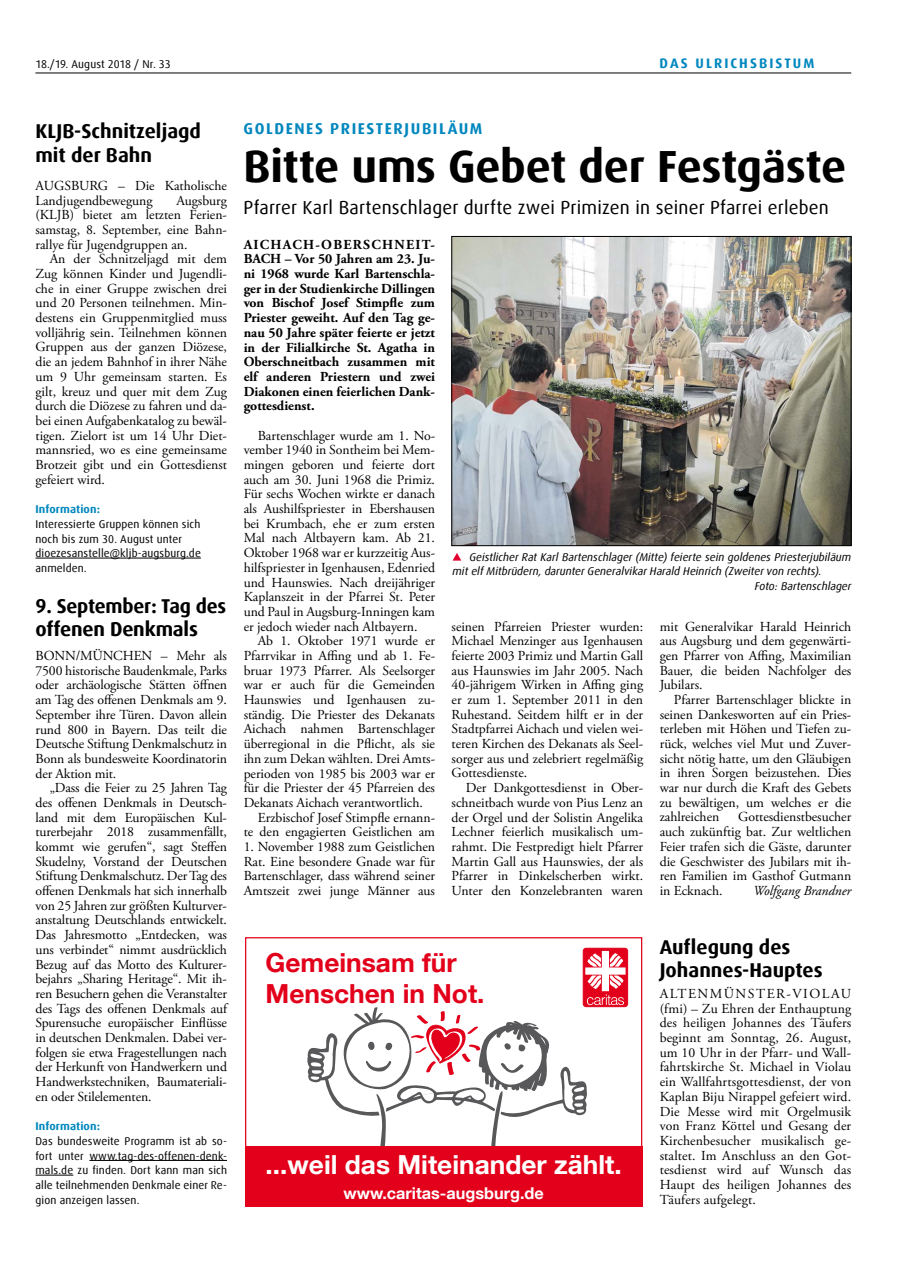
<style>
.page{position:relative;width:908px;height:1276px;background:#fff}
.page>*{position:absolute;margin:0;border:0;box-sizing:border-box;transform-origin:0 0}
.t1{font:700 45px "Dax Offc Pro";letter-spacing:-.01em;color:#000}
.t2{font:700 26.25px "Helvetica Neue LT Com";color:#fff}
.t3{font:700 26.25px/31.2px "Helvetica Neue LT Com";color:#e2001a}
.t4{font:700 20px/23.8px "Dax Offc Pro";color:#000}
.t5{font:18.75px "Dax Offc Pro";letter-spacing:.01em;color:#000}
.t6{font:700 16.25px "Helvetica Neue LT Com";color:#fff}
.t7{font:700 15.62px "Dax Offc Pro";letter-spacing:.1em;color:#0087be}
.t8{font:13.75px/14.6px "Adobe Garamond Pro";color:#000;text-align:justify}
.t9{font:700 13.75px/14.6px "Adobe Garamond Pro";color:#000;text-align:justify}
.t10{font:700 13.75px "Dax Offc Pro";letter-spacing:.15em;color:#0087be}
.t11{font:italic 13.75px "Adobe Garamond Pro";color:#000}
.t12{font:11.25px/14.8px "Dax Offc Pro";letter-spacing:.01em;color:#000}
.t13{font:italic 11.25px "Dax Offc Pro";color:#000}
.t14{font:700 11.25px "Dax Offc Pro";letter-spacing:.01em;color:#0087be}
</style>
<div class="page">
<hr style="left:35px;top:73px;width:815px;height:1px;background:#000">
<div style="left:245px;top:1146px;width:397px;height:60px;background:#e2001a"></div>
<div style="left:245px;top:937px;width:397px;height:269px;border:1px solid #e2001a"></div>
<div style="left:583px;top:948px;width:44px;height:58px;background:#e2001a;border-radius:3px"></div>
<div style="left:582px;top:947px;width:45px;height:60px;border:1px solid #e2001a;border-radius:3px"></div>
<svg style="left:307px;top:951px;width:318px;height:195px"></svg>
<hr style="left:35px;top:558px;width:166px;height:1px;background:#000">
<img style="left:453px;top:238px;width:395px;height:306px">
<div style="left:451px;top:236px;width:399px;height:310px;border:1px solid #000"></div>
<svg style="left:453px;top:553px;width:8px;height:7px"></svg>
<hr style="left:89px;top:1160px;width:138px;height:1px;background:#000">
<hr style="left:35px;top:1174px;width:38px;height:1px;background:#000">
<p class="t12" style="left:35px;top:56px;width:137px">18./19. August 2018 / Nr. 33</p>
<p class="t10" style="left:659px;top:54px;width:156px">DAS ULRICHSBISTUM</p>
<h3 class="t4" style="left:35px;top:119px;width:167px">KLJB-Schnitzeljagd mit der Bahn</h3>
<p class="t8" style="left:35px;top:179px;width:193px">AUGSBURG – Die Katholische<br>Landjugendbewegung</p>
<p class="t8" style="left:35px;top:193px;width:193px;text-indent:141px">Augsburg (KLJB) bietet am letzten Ferien&shy;samstag, 8. September, eine Bahn&shy;rallye für Jugendgruppen an.</p>
<p class="t8" style="left:35px;top:252px;width:193px;text-indent:14px">An der Schnitzeljagd mit dem Zug können Kinder und Jugendli&shy;che in einer Gruppe zwischen drei und 20 Personen teilnehmen. Min&shy;destens ein Gruppenmitglied muss volljährig sein. Teilnehmen können Gruppen aus der ganzen Diözese, die an jedem Bahnhof in ihrer Nähe um 9 Uhr gemeinsam starten. Es gilt, kreuz und quer mit dem Zug durch die Diözese zu fahren und da&shy;bei einen Aufgabenkatalog zu bewäl&shy;tigen. Zielort ist um 14 Uhr Diet&shy;mannsried, wo es eine gemeinsame Brotzeit gibt und ein Gottesdienst gefeiert wird.</p>
<p class="t14" style="left:35px;top:502px;width:66px">Information:</p>
<p class="t12" style="left:35px;top:516px;width:167px">Interessierte Gruppen können sich noch bis zum 30. August unter dioezesanstelle@kljb-augsburg.de anmelden.</p>
<h3 class="t4" style="left:35px;top:594px;width:192px">9. September: Tag des offenen Denkmals</h3>
<p class="t8" style="left:35px;top:649px;width:193px">BONN/MÜNCHEN – Mehr als 7500 historische Baudenkmale, Parks oder archäologische Stätten öffnen am Tag des offenen Denkmals am 9.<br>September ihre Türen. Davon allein rund 800 in Bayern. Das teilt die Deutsche Stiftung Denkmalschutz in Bonn als bundesweite Koordinatorin der Aktion mit.</p>
<p class="t8" style="left:35px;top:781px;width:193px;text-indent:14px">„Dass die Feier zu 25 Jahren Tag des offenen Denkmals in Deutsch&shy;land mit dem Europäischen Kul&shy;turerbejahr 2018 zusammenfällt, kommt wie gerufen“, sagt Steffen Skudelny, Vorstand der Deutschen Stiftung Denkmalschutz. Der Tag des offenen Denkmals hat sich innerhalb von 25 Jahren zur größten Kulturver&shy;anstaltung Deutschlands entwickelt.<br>Das Jahresmotto „Entdecken, was uns verbindet“ nimmt ausdrücklich Bezug auf das Motto des Kulturer&shy;bejahrs „Sharing Heritage“. Mit ih&shy;ren Besuchern gehen die Veranstalter des Tags des offenen Denkmals auf Spurensuche europäischer Einflüsse in deutschen Denkmalen. Dabei ver&shy;folgen sie etwa Fragestellungen nach der Herkunft von Handwerkern und Handwerkstechniken, Baumateriali&shy;en oder Stilelementen.</p>
<p class="t14" style="left:35px;top:1119px;width:66px">Information:</p>
<p class="t12" style="left:35px;top:1133px;width:193px;text-align:justify">Das bundesweite Programm ist ab so&shy;fort unter www.tag-des-offenen-denk&shy;mals.de zu finden. Dort kann man sich alle teilnehmenden Denkmale einer Re&shy;gion anzeigen lassen.</p>
<p class="t7" style="left:243px;top:119px;width:240px">GOLDENES PRIESTERJUBILÄUM</p>
<h1 class="t1" style="left:243px;top:137px;width:604px">Bitte ums Gebet der Festgäste</h1>
<h3 class="t5" style="left:243px;top:195px;width:586px">Pfarrer Karl Bartenschlager durfte zwei Primizen in seiner Pfarrei erleben</h3>
<p class="t9" style="left:243px;top:237px;width:193px">AICHACH-OBERSCHNEIT-BACH – Vor 50 Jahren am 23. Ju&shy;ni 1968 wurde Karl Bartenschla&shy;ger in der Studienkirche Dillingen von Bischof Josef Stimpfle zum Priester geweiht. Auf den Tag ge&shy;nau 50 Jahre später feierte er jetzt in der Filialkirche St. Agatha in Oberschneitbach zusammen mit elf anderen Priestern und zwei Diakonen einen feierlichen Dank&shy;gottesdienst.</p>
<p class="t8" style="left:243px;top:428px;width:193px;text-indent:14px">Bartenschlager wurde am 1. No&shy;vember 1940 in Sontheim bei Mem&shy;mingen geboren und feierte dort auch am 30. Juni 1968 die Primiz.<br>Für sechs Wochen wirkte er danach als Aushilfspriester in Ebershausen bei Krumbach, ehe er zum ersten Mal nach Altbayern kam. Ab 21.<br>Oktober 1968 war er kurzzeitig Aus&shy;hilfspriester in Igenhausen, Edenried und Haunswies. Nach dreijähriger Kaplanszeit in der Pfarrei St. Peter und Paul in Augsburg-Inningen kam er jedoch wieder nach Altbayern.</p>
<p class="t8" style="left:258px;top:634px;width:179px">Ab 1. Oktober 1971 wurde er</p>
<p class="t8" style="left:243px;top:649px;width:193px">Pfarrvikar in Affing und ab 1. Fe-</p>
<p class="t8" style="left:243px;top:663px;width:193px">bruar 1973 Pfarrer. Als Seelsorger</p>
<p class="t8" style="left:243px;top:678px;width:193px">war er auch für die Gemeinden</p>
<p class="t8" style="left:243px;top:693px;width:193px">Haunswies und Igenhausen zu-</p>
<p class="t8" style="left:243px;top:707px;width:193px">ständig. Die Priester des Dekanats</p>
<p class="t8" style="left:243px;top:722px;width:193px">Aichach nahmen Bartenschlager</p>
<p class="t8" style="left:243px;top:737px;width:193px">überregional in die Pflicht, als sie</p>
<p class="t8" style="left:243px;top:751px;width:193px">ihn zum Dekan wählten. Drei Amts-</p>
<p class="t8" style="left:243px;top:766px;width:193px">perioden von 1985 bis 2003 war er</p>
<p class="t8" style="left:243px;top:781px;width:193px">für die Priester der 45 Pfarreien des</p>
<p class="t8" style="left:243px;top:795px;width:181px">Dekanats Aichach verantwortlich.</p>
<p class="t8" style="left:258px;top:810px;width:179px">Erzbischof Josef Stimpfle ernann-</p>
<p class="t8" style="left:243px;top:825px;width:193px">te den engagierten Geistlichen am</p>
<p class="t8" style="left:243px;top:840px;width:193px">1. November 1988 zum Geistlichen Rat. Eine besondere Gnade war für Bartenschlager, dass während seiner Amtszeit zwei junge Männer aus</p>
<p class="t13" style="left:469px;top:549px;width:383px">Geistlicher Rat Karl Bartenschlager (Mitte) feierte sein goldenes Priesterjubiläum</p>
<p class="t13" style="left:452px;top:564px;width:370px">mit elf Mitbrüdern, darunter Generalvikar Harald Heinrich (Zweiter von rechts).</p>
<p class="t13" style="left:754px;top:579px;width:98px">Foto: Bartenschlager</p>
<p class="t8" style="left:451px;top:619px;width:193px">seinen Pfarreien Priester wurden:<br>Michael Menzinger aus Igenhausen feierte 2003 Primiz und Martin Gall aus Haunswies im Jahr 2005. Nach 40-jährigem Wirken in Affing ging er zum 1. September 2011 in den Ruhestand. Seitdem hilft er in der Stadtpfarrei Aichach und vielen wei&shy;teren Kirchen des Dekanats als Seel&shy;sorger aus und zelebriert regelmäßig Gottesdienste.</p>
<p class="t8" style="left:451px;top:781px;width:193px;text-indent:14px">Der Dankgottesdienst in Ober&shy;schneitbach wurde von Pius Lenz an der Orgel und der Solistin Angelika Lechner feierlich musikalisch um&shy;rahmt. Die Festpredigt hielt Pfarrer Martin Gall aus Haunswies, der als Pfarrer in Dinkelscherben wirkt.<br>Unter den Konzelebranten waren</p>
<p class="t8" style="left:659px;top:619px;width:193px">mit Generalvikar Harald Heinrich aus Augsburg und dem gegenwärti&shy;gen Pfarrer von Affing, Maximilian Bauer, die beiden Nachfolger des Jubilars.</p>
<p class="t8" style="left:659px;top:693px;width:193px;text-indent:14px">Pfarrer Bartenschlager blickte in seinen Dankesworten auf ein Pries&shy;terleben mit Höhen und Tiefen zu&shy;rück, welches viel Mut und Zuver&shy;sicht nötig hatte, um den Gläubigen in ihren Sorgen beizustehen. Dies war nur durch die Kraft des Gebets zu bewältigen, um welches er die zahlreichen</p>
<p class="t8" style="left:659px;top:810px;width:193px;text-indent:78px">Gottesdienstbesucher auch zukünftig bat. Zur weltlichen Feier trafen sich die Gäste, darunter die Geschwister des Jubilars mit ih&shy;ren Familien im Gasthof Gutmann in Ecknach.</p>
<p class="t11" style="left:752px;top:882px;width:100px">Wolfgang Brandner</p>
<h2 class="t3" style="left:265px;top:946px;width:220px">Gemeinsam für<br>Menschen in Not.</h2>
<h2 class="t2" style="left:265px;top:1148px;width:357px">...weil das Miteinander zählt.</h2>
<p class="t6" style="left:343px;top:1182px;width:202px">www.caritas-augsburg.de</p>
<h3 class="t4" style="left:659px;top:935px;width:164px">Auflegung des<br>Johannes-Hauptes</h3>
<p class="t8" style="left:659px;top:986px;width:193px">ALTENMÜNSTER-VIOLAU (fmi) – Zu Ehren der Enthauptung des heiligen Johannes des Täufers beginnt am Sonntag, 26. August, um 10 Uhr in der Pfarr- und Wall&shy;fahrtskirche St. Michael in Violau ein Wallfahrtsgottesdienst, der von Kaplan Biju Nirappel gefeiert wird.<br>Die Messe wird mit Orgelmusik von Franz Köttel und Gesang der Kirchenbesucher musikalisch ge&shy;staltet. Im Anschluss an den Got&shy;tesdienst wird auf Wunsch das Haupt des heiligen Johannes des Täufers aufgelegt.</p>
</div>
